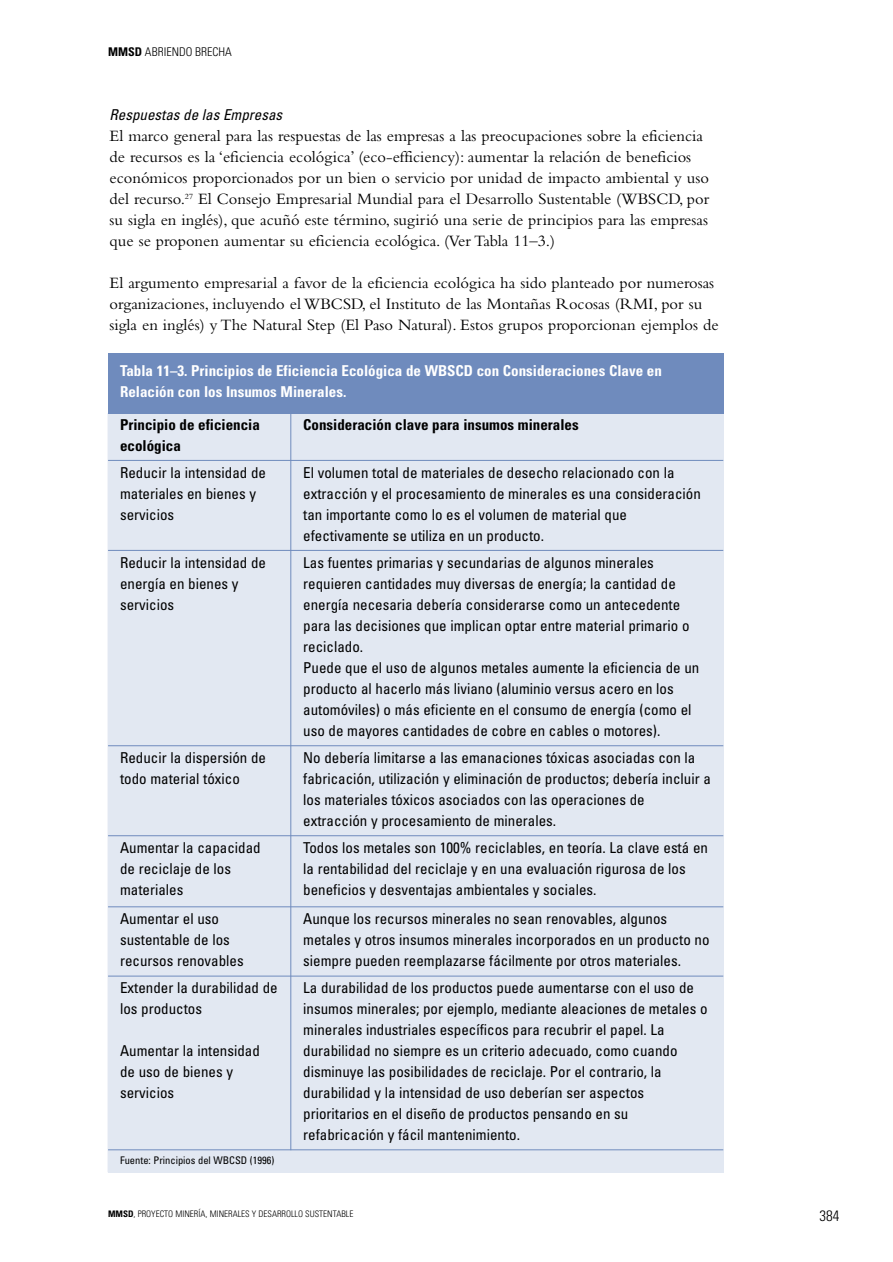
<style>
.page{position:relative;width:893px;height:1262px;background:#fff}
.page>*{position:absolute;margin:0;border:0;box-sizing:border-box;transform-origin:0 0}
.t1{font:16.5px/21px "Bembo";color:#000}
.t2{font:condensed 15px/21px "Univers";color:#000}
.t3{font:700 condensed 15px/21px "Univers";color:#fff}
.t4{font:700 condensed 15px/21px "Univers";color:#000}
.t5{font:italic condensed 15px "Univers";color:#000}
.t6{font:300 condensed 15px "Univers";color:#000}
.t7{font:300 condensed 12px "Univers";color:#000}
.t8{font:condensed 10.5px "Univers";color:#000}
.t9{font:300 condensed 9px "Univers";color:#000}
.s1{font-weight:700}
</style>
<div class="page">
<div style="left:108px;top:413px;width:183px;height:47px;background:#e2e8f2"></div>
<div style="left:291px;top:413px;width:432px;height:47px;background:#e2e8f2"></div>
<div style="left:108px;top:460px;width:183px;height:90px;background:#e2e8f2"></div>
<div style="left:291px;top:460px;width:432px;height:90px;background:#e2e8f2"></div>
<div style="left:108px;top:550px;width:183px;height:195px;background:#e2e8f2"></div>
<div style="left:291px;top:550px;width:432px;height:195px;background:#e2e8f2"></div>
<div style="left:108px;top:745px;width:183px;height:90px;background:#e2e8f2"></div>
<div style="left:291px;top:745px;width:432px;height:90px;background:#e2e8f2"></div>
<div style="left:108px;top:835px;width:183px;height:71px;background:#e2e8f2"></div>
<div style="left:291px;top:835px;width:432px;height:71px;background:#e2e8f2"></div>
<div style="left:108px;top:906px;width:183px;height:70px;background:#e2e8f2"></div>
<div style="left:291px;top:906px;width:432px;height:70px;background:#e2e8f2"></div>
<div style="left:108px;top:976px;width:183px;height:173px;background:#e2e8f2"></div>
<div style="left:291px;top:976px;width:432px;height:173px;background:#e2e8f2"></div>
<div style="left:108px;top:1149px;width:615px;height:23px;background:#e2e8f2"></div>
<hr style="left:290px;top:413px;width:1px;height:737px;background:#6f8bbd">
<hr style="left:723px;top:413px;width:1px;height:759px;background:#e2e8f2">
<hr style="left:108px;top:413px;width:615px;height:1px;background:#e2e8f2">
<hr style="left:108px;top:460px;width:615px;height:1px;background:#6f8bbd">
<hr style="left:108px;top:550px;width:615px;height:1px;background:#6f8bbd">
<hr style="left:108px;top:745px;width:615px;height:1px;background:#6f8bbd">
<hr style="left:108px;top:835px;width:615px;height:1px;background:#6f8bbd">
<hr style="left:108px;top:906px;width:615px;height:1px;background:#6f8bbd">
<hr style="left:108px;top:975px;width:615px;height:1px;background:#6f8bbd">
<hr style="left:108px;top:1149px;width:615px;height:1px;background:#6f8bbd">
<hr style="left:108px;top:1172px;width:615px;height:1px;background:#e2e8f2">
<div style="left:108px;top:353px;width:615px;height:60px;background:#6f8bbd"></div>
<p class="t7" style="left:108px;top:47px;width:125px"><span class="s1">MMSD</span> ABRIENDO BRECHA</p>
<p class="t5" style="left:110px;top:109px;width:177px">Respuestas de las Empresas</p>
<p class="t1" style="left:109px;top:127px;width:601px">El marco general para las respuestas de las empresas a las preocupaciones sobre la eficiencia de recursos es la ‘eficiencia ecológica’ (eco-efficiency): aumentar la relación de beneficios económicos proporcionados por un bien o servicio por unidad de impacto ambiental y uso del recurso.<sup>27</sup> El Consejo Empresarial Mundial para el Desarrollo Sustentable (WBSCD, por su sigla en inglés), que acuñó este término, sugirió una serie de principios para las empresas que se proponen aumentar su eficiencia ecológica. (Ver Tabla 11–3.)</p>
<p class="t1" style="left:109px;top:274px;width:610px">El argumento empresarial a favor de la eficiencia ecológica ha sido planteado por numerosas organizaciones, incluyendo el WBCSD, el Instituto de las Montañas Rocosas (RMI, por su sigla en inglés) y The Natural Step (El Paso Natural). Estos grupos proporcionan ejemplos de</p>
<p class="t3" style="left:120px;top:361px;width:543px">Tabla 11–3. Principios de Eficiencia Ecológica de WBSCD con Consideraciones Clave en<br>Relación con los Insumos Minerales.</p>
<p class="t4" style="left:120px;top:415px;width:141px">Principio de eficiencia ecológica</p>
<p class="t4" style="left:303px;top:415px;width:277px">Consideración clave para insumos minerales</p>
<p class="t2" style="left:120px;top:463px;width:147px">Reducir la intensidad de materiales en bienes y servicios</p>
<p class="t2" style="left:303px;top:463px;width:399px">El volumen total de materiales de desecho relacionado con la extracción y el procesamiento de minerales es una consideración tan importante como lo es el volumen de material que efectivamente se utiliza en un producto.</p>
<p class="t2" style="left:120px;top:553px;width:147px">Reducir la intensidad de energía en bienes y servicios</p>
<p class="t2" style="left:303px;top:553px;width:398px">Las fuentes primarias y secundarias de algunos minerales requieren cantidades muy diversas de energía; la cantidad de energía necesaria debería considerarse como un antecedente para las decisiones que implican optar entre material primario o reciclado.<br>Puede que el uso de algunos metales aumente la eficiencia de un producto al hacerlo más liviano (aluminio versus acero en los automóviles) o más eficiente en el consumo de energía (como el uso de mayores cantidades de cobre en cables o motores).</p>
<p class="t2" style="left:120px;top:748px;width:147px">Reducir la dispersión de todo material tóxico</p>
<p class="t2" style="left:303px;top:748px;width:409px">No debería limitarse a las emanaciones tóxicas asociadas con la fabricación, utilización y eliminación de productos; debería incluir a los materiales tóxicos asociados con las operaciones de extracción y procesamiento de minerales.</p>
<p class="t2" style="left:120px;top:838px;width:142px">Aumentar la capacidad de reciclaje de los materiales</p>
<p class="t2" style="left:303px;top:838px;width:406px">Todos los metales son 100% reciclables, en teoría. La clave está en la rentabilidad del reciclaje y en una evaluación rigurosa de los beneficios y desventajas ambientales y sociales.</p>
<p class="t2" style="left:120px;top:909px;width:125px">Aumentar el uso sustentable de los recursos renovables</p>
<p class="t2" style="left:303px;top:909px;width:408px">Aunque los recursos minerales no sean renovables, algunos metales y otros insumos minerales incorporados en un producto no siempre pueden reemplazarse fácilmente por otros materiales.</p>
<p class="t2" style="left:120px;top:978px;width:159px">Extender la durabilidad de los productos</p>
<p class="t2" style="left:120px;top:1041px;width:141px">Aumentar la intensidad de uso de bienes y servicios</p>
<p class="t2" style="left:303px;top:978px;width:406px">La durabilidad de los productos puede aumentarse con el uso de insumos minerales; por ejemplo, mediante aleaciones de metales o minerales industriales específicos para recubrir el papel. La durabilidad no siempre es un criterio adecuado, como cuando disminuye las posibilidades de reciclaje. Por el contrario, la durabilidad y la intensidad de uso deberían ser aspectos prioritarios en el diseño de productos pensando en su refabricación y fácil mantenimiento.</p>
<p class="t8" style="left:120px;top:1156px;width:156px">Fuente: Principios del WBCSD (1996)</p>
<p class="t9" style="left:108px;top:1210px;width:247px"><span class="s1">MMSD</span>, PROYECTO MINERÍA, MINERALES Y DESARROLLO SUSTENTABLE</p>
<p class="t6" style="left:819px;top:1210px;width:21px">384</p>
</div>
